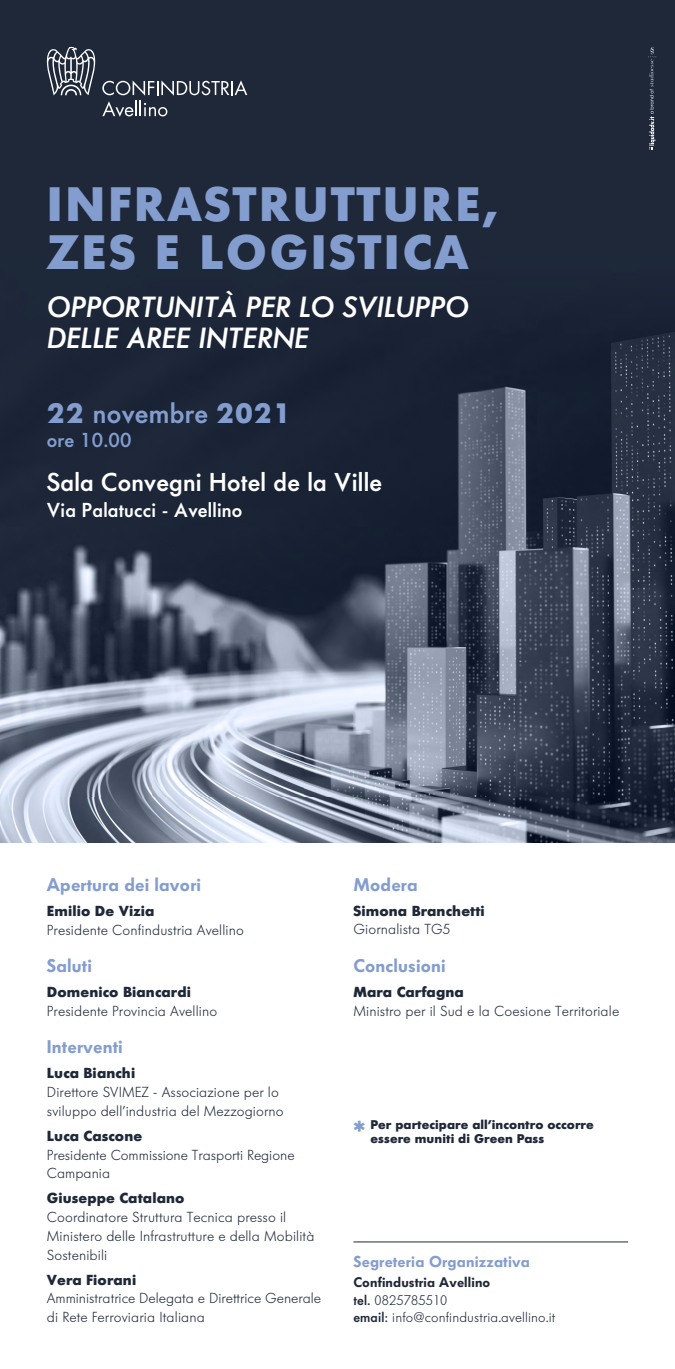
<style>
.page{position:relative;width:675px;height:1369px;background:#fff}
.page>*{position:absolute;margin:0;border:0;box-sizing:border-box;transform-origin:0 0}
.t1{font:700 47.75px/48.9px "Futura Serie BQ";letter-spacing:.06em;color:#849dcf}
.t2{font:600 34.38px "Futura Serie BQ";color:#849dcf}
.t3{font:italic 500 28.88px/30px "Futura Serie BQ";letter-spacing:.01em;color:#fff}
.t4{font:500 27.75px "Futura Serie BQ";letter-spacing:.01em;color:#849dcf}
.t5{font:500 25.56px "Futura Serie BQ";letter-spacing:.01em;color:#fff}
.t6{font:500 20px "Futura Serie BQ";letter-spacing:.01em;color:#fff}
.t7{font:500 20px "Futura Serie BQ";letter-spacing:.01em;color:#849dcf}
.t8{font:600 18.12px "Futura Serie BQ";letter-spacing:.01em;color:#849dcf}
.t9{font:600 15.62px "Futura Serie BQ";letter-spacing:.01em;color:#849dcf}
.t10{font:300 14.38px/18.8px "Futura Serie BQ";letter-spacing:.01em;color:#1f2839}
.t11{font:700 14.38px "Futura Serie BQ";letter-spacing:.01em;color:#1f2839}
.t12{font:300 13.75px/17.5px "Futura Serie BQ";letter-spacing:.01em;color:#1f2839}
.t13{font:700 12.5px "Futura Serie BQ";letter-spacing:.01em;color:#1f2839}
.s1{font-weight:700}
.s2{font-weight:600}
.s3{font-weight:500}
</style>
<div class="page">
<div style="left:0;top:0;width:675px;height:842px;background:#1f2839"></div>
<img style="left:0;top:333px;width:675px;height:509px">
<svg style="left:46px;top:47px;width:50px;height:48px"></svg>
<svg style="left:102px;top:80px;width:145px;height:37px"></svg>
<svg style="left:648px;top:47px;width:9px;height:102px"></svg>
<hr style="left:353px;top:1241px;width:275px;height:1px;background:#1f2839">
<h1 class="t1" style="left:47px;top:179px;width:452px">INFRASTRUTTURE,<br>ZES E LOGISTICA</h1>
<h3 class="t3" style="left:47px;top:292px;width:423px">OPPORTUNITÀ PER LO SVILUPPO<br>DELLE AREE INTERNE</h3>
<h3 class="t4" style="left:47px;top:397px;width:246px"><span class="s1">22</span> novembre <span class="s1">2021</span></h3>
<h3 class="t7" style="left:47px;top:428px;width:86px">ore 10.00</h3>
<h3 class="t5" style="left:47px;top:467px;width:337px">Sala Convegni Hotel de la Ville</h3>
<h3 class="t6" style="left:47px;top:498px;width:197px">Via Palatucci - Avellino</h3>
<p class="t8" style="left:47px;top:873px;width:156px">Apertura dei lavori</p>
<p class="t11" style="left:47px;top:901px;width:109px">Emilio De Vizia</p>
<p class="t10" style="left:47px;top:920px;width:199px">Presidente Confindustria Avellino</p>
<p class="t8" style="left:47px;top:955px;width:47px">Saluti</p>
<p class="t11" style="left:47px;top:983px;width:146px">Domenico Biancardi</p>
<p class="t10" style="left:47px;top:1001px;width:172px">Presidente Provincia Avellino</p>
<p class="t8" style="left:47px;top:1036px;width:77px">Interventi</p>
<p class="t11" style="left:47px;top:1064px;width:90px">Luca Bianchi</p>
<p class="t10" style="left:47px;top:1082px;width:238px">Direttore SVIMEZ - Associazione per lo sviluppo dell’industria del Mezzogiorno</p>
<p class="t11" style="left:47px;top:1126px;width:97px">Luca Cascone</p>
<p class="t10" style="left:47px;top:1145px;width:249px">Presidente Commissione Trasporti Regione<br>Campania</p>
<p class="t11" style="left:47px;top:1189px;width:139px">Giuseppe Catalano</p>
<p class="t10" style="left:47px;top:1207px;width:269px">Coordinatore Struttura Tecnica presso il<br>Ministero delle Infrastrutture e della Mobilità<br>Sostenibili</p>
<p class="t11" style="left:47px;top:1270px;width:91px">Vera Fiorani</p>
<p class="t10" style="left:47px;top:1288px;width:276px">Amministratrice Delegata e Direttrice Generale di Rete Ferroviaria Italiana</p>
<p class="t8" style="left:353px;top:873px;width:66px">Modera</p>
<p class="t11" style="left:353px;top:901px;width:133px">Simona Branchetti</p>
<p class="t10" style="left:353px;top:920px;width:98px">Giornalista TG5</p>
<p class="t8" style="left:353px;top:955px;width:94px">Conclusioni</p>
<p class="t11" style="left:353px;top:982px;width:112px">Mara Carfagna</p>
<p class="t10" style="left:353px;top:1001px;width:267px">Ministro per il Sud e la Coesione Territoriale</p>
<p class="t13" style="left:371px;top:1116px;width:225px">Per partecipare all’incontro occorre</p>
<h2 class="t2" style="left:353px;top:1112px;width:14px">*</h2>
<p class="t13" style="left:371px;top:1131px;width:175px">essere muniti di Green Pass</p>
<p class="t9" style="left:353px;top:1251px;width:178px">Segreteria Organizzativa</p>
<p class="t12" style="left:353px;top:1273px;width:203px"><span class="s2">Confindustria Avellino<br></span><span class="s3">tel.</span> 0825785510<br><span class="s3">email:</span> info@confindustria.avellino.it</p>
</div>
